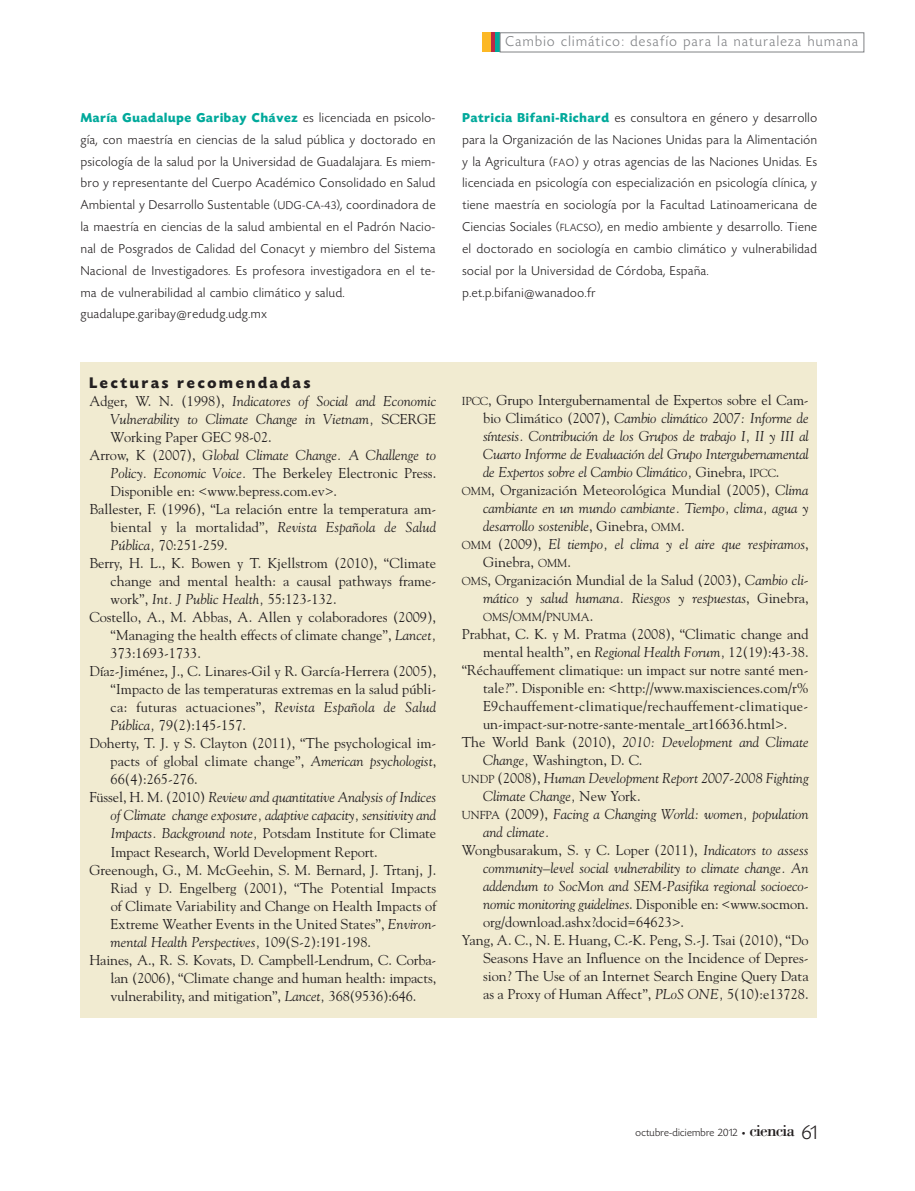
<style>
.page{position:relative;width:915px;height:1191px;background:#fff}
.page>*{position:absolute;margin:0;border:0;box-sizing:border-box;transform-origin:0 0}
.t1{font:17.25px "Bodoni";letter-spacing:-.05em;color:#231f20}
.t2{font:700 16.2px "Today HEF";letter-spacing:.17em;color:#231f20}
.t3{font:300 15px "Today HEF";letter-spacing:.095em;color:#808285}
.t4{font:14.25px "Goudy";color:#231f20}
.t5{font:italic 14.25px "Goudy";color:#231f20}
.t6{font:14.25px "Goudy";letter-spacing:.02em;color:#231f20}
.t7{font:300 13.5px/21.9px "Today HEF";letter-spacing:.045em;color:#231f20}
.t8{font:11.55px "Goudy";color:#231f20}
.t9{font:300 11.25px "Today HEF";letter-spacing:.025em;color:#231f20}
.s1{font-weight:700;color:#00a99b}
.s2{font-size:12px}
.s3{font-size:10.95px}
.s4{font-style:normal}
.s5{font-style:italic}
.s6{font-size:11.55px}
.s7{font-style:normal;font-size:11.55px}
.s8{font-size:14.25px}
.s9{font-family:"Officina Sans";font-weight:400;font-size:7.5px}
.s10{font-family:"Today HEF";font-weight:300;font-size:21px}
</style>
<div class="page">
<hr style="left:482px;top:32px;width:4px;height:20px;background:#fcb825">
<div style="left:486px;top:32px;width:5px;height:20px;background:#fcb825"></div>
<hr style="left:491px;top:32px;width:4px;height:20px;background:#bb2945">
<div style="left:495px;top:32px;width:5px;height:20px;background:#00a99b"></div>
<div style="left:499px;top:32px;width:365px;height:20px;border:1px solid #808285"></div>
<div style="left:81px;top:363px;width:735px;height:654px;background:#f1ebd1"></div>
<p class="t3" style="left:505px;top:35px;width:353px">Cambio climático: desafío para la naturaleza humana</p>
<p class="t7" style="left:81px;top:108px;width:356px"><span class="s1">María Guadalupe Garibay Chávez</span> es licenciada en psicolo&shy;gía, con maestría en ciencias de la salud pública y doctorado en psicología de la salud por la Universidad de Guadalajara. Es miem&shy;bro y representante del Cuerpo Académico Consolidado en Salud Ambiental y Desarrollo Sustentable (<span class="s2">UDG-CA-43</span>), coordinadora de la maestría en ciencias de la salud ambiental en el Padrón Nacio&shy;nal de Posgrados de Calidad del Conacyt y miembro del Sistema Nacional de Investigadores. Es profesora investigadora en el te&shy;ma de vulnerabilidad al cambio climático y salud. guadalupe.garibay@redudg.udg.mx</p>
<p class="t7" style="left:462px;top:108px;width:356px"><span class="s1">Patricia Bifani-Richard</span> es consultora en género y desarrollo para la Organización de las Naciones Unidas para la Alimentación y la Agricultura (<span class="s3">FAO</span>) y otras agencias de las Naciones Unidas. Es licenciada en psicología con especialización en psicología clínica, y tiene maestría en sociología por la Facultad Latinoamericana de Ciencias Sociales (<span class="s3">FLACSO</span>), en medio ambiente y desarrollo. Tiene el doctorado en sociología en cambio climático y vulnerabilidad social por la Universidad de Córdoba, España. p.et.p.bifani@wanadoo.fr</p>
<p class="t2" style="left:89px;top:377px;width:222px">Lecturas recomendadas</p>
<p class="t5" style="left:89px;top:393px;width:348px"><span class="s4">Adger, W. N. (1998),</span> Indicatores of Social and Economic</p>
<p class="t5" style="left:111px;top:411px;width:327px">Vulnerability to Climate Change in Vietnam, <span class="s4">SCERGE</span></p>
<p class="t4" style="left:111px;top:429px;width:162px">Working Paper GEC 98-02.</p>
<p class="t5" style="left:89px;top:447px;width:348px"><span class="s4">Arrow, K (2007),</span> Global Climate Change. A Challenge to</p>
<p class="t4" style="left:111px;top:465px;width:327px"><span class="s5">Policy. Economic Voice.</span> The Berkeley Electronic Press.</p>
<p class="t4" style="left:111px;top:483px;width:228px">Disponible en: &lt;www.bepress.com.ev&gt;.</p>
<p class="t4" style="left:89px;top:501px;width:348px">Ballester, F. (1996), “La relación entre la temperatura am-</p>
<p class="t4" style="left:111px;top:519px;width:327px">biental y la mortalidad”, <span class="s5">Revista Española de Salud</span></p>
<p class="t4" style="left:111px;top:537px;width:119px"><span class="s5">Pública,</span> 70:251-259.</p>
<p class="t4" style="left:89px;top:555px;width:348px">Berry, H. L., K. Bowen y T. Kjellstrom (2010), “Climate</p>
<p class="t4" style="left:111px;top:573px;width:327px">change and mental health: a causal pathways frame-</p>
<p class="t5" style="left:111px;top:591px;width:227px"><span class="s4">work”,</span> Int. J Public Health, <span class="s4">55:123-132.</span></p>
<p class="t4" style="left:89px;top:609px;width:348px">Costello, A., M. Abbas, A. Allen y colaboradores (2009),</p>
<p class="t4" style="left:111px;top:627px;width:327px">“Managing the health effects of climate change”, <span class="s5">Lancet,</span></p>
<p class="t4" style="left:111px;top:645px;width:92px">373:1693-1733.</p>
<p class="t4" style="left:89px;top:663px;width:348px">Díaz-Jiménez, J., C. Linares-Gil y R. García-Herrera (2005),</p>
<p class="t4" style="left:111px;top:681px;width:327px">“Impacto de las temperaturas extremas en la salud públi-</p>
<p class="t4" style="left:111px;top:699px;width:327px">ca: futuras actuaciones”, <span class="s5">Revista Española de Salud</span></p>
<p class="t4" style="left:111px;top:717px;width:137px"><span class="s5">Pública,</span> 79(2):145-157.</p>
<p class="t4" style="left:89px;top:735px;width:348px">Doherty, T. J. y S. Clayton (2011), “The psychological im-</p>
<p class="t4" style="left:111px;top:753px;width:327px">pacts of global climate change”, <span class="s5">American psychologist</span>,</p>
<p class="t4" style="left:111px;top:771px;width:89px">66(4):265-276.</p>
<p class="t5" style="left:89px;top:789px;width:348px"><span class="s4">Füssel, H. M. (2010)</span> Review and quantitative Analysis of Indices</p>
<p class="t5" style="left:111px;top:807px;width:327px">of Climate change exposure, adaptive capacity, sensitivity and</p>
<p class="t4" style="left:111px;top:825px;width:327px"><span class="s5">Impacts. Background note,</span> Potsdam Institute for Climate</p>
<p class="t4" style="left:111px;top:843px;width:268px">Impact Research, World Development Report.</p>
<p class="t4" style="left:89px;top:861px;width:348px">Greenough, G., M. McGeehin, S. M. Bernard, J. Trtanj, J.</p>
<p class="t4" style="left:111px;top:879px;width:327px">Riad y D. Engelberg (2001), “The Potential Impacts</p>
<p class="t4" style="left:111px;top:897px;width:327px">of Climate Variability and Change on Health Impacts of</p>
<p class="t4" style="left:111px;top:915px;width:327px">Extreme Weather Events in the United States”, <span class="s5">Environ-</span></p>
<p class="t5" style="left:111px;top:933px;width:262px">mental Health Perspectives, <span class="s4">109(S-2):191-198.</span></p>
<p class="t4" style="left:89px;top:951px;width:348px">Haines, A., R. S. Kovats, D. Campbell-Lendrum, C. Corba-</p>
<p class="t4" style="left:111px;top:969px;width:327px">lan (2006), “Climate change and human health: impacts,</p>
<p class="t4" style="left:111px;top:987px;width:307px">vulnerability, and mitigation”, <span class="s5">Lancet,</span> 368(9536):646.</p>
<p class="t4" style="left:461px;top:391px;width:348px"><span class="s6">IPCC</span>, Grupo Intergubernamental de Expertos sobre el Cam-</p>
<p class="t5" style="left:483px;top:409px;width:327px"><span class="s4">bio Climático (2007),</span> Cambio climático 2007: Informe de</p>
<p class="t5" style="left:483px;top:427px;width:327px">síntesis. Contribución de los Grupos de trabajo I, II y III al</p>
<p class="t5" style="left:483px;top:445px;width:327px">Cuarto Informe de Evaluación del Grupo Intergubernamental</p>
<p class="t5" style="left:483px;top:463px;width:298px">de Expertos sobre el Cambio Climático, <span class="s4">Ginebra,</span> <span class="s7">IPCC</span><span class="s4">.</span></p>
<p class="t4" style="left:461px;top:481px;width:348px"><span class="s6">OMM</span>, Organización Meteorológica Mundial (2005), <span class="s5">Clima</span></p>
<p class="t5" style="left:483px;top:499px;width:327px">cambiante en un mundo cambiante. Tiempo, clima, agua y</p>
<p class="t5" style="left:483px;top:517px;width:203px">desarrollo sostenible<span class="s4">, Ginebra,</span> <span class="s7">OMM</span><span class="s4">.</span></p>
<p class="t5" style="left:461px;top:535px;width:348px"><span class="s7">OMM</span> <span class="s4">(2009),</span> El tiempo, el clima y el aire que respiramos<span class="s4">,</span></p>
<p class="t4" style="left:483px;top:553px;width:90px">Ginebra, <span class="s6">OMM</span>.</p>
<p class="t4" style="left:461px;top:571px;width:348px"><span class="s6">OMS</span>, Organización Mundial de la Salud (2003), <span class="s5">Cambio cli-</span></p>
<p class="t5" style="left:483px;top:589px;width:327px">mático y salud humana. Riesgos y respuestas<span class="s4">, Ginebra,</span></p>
<p class="t8" style="left:483px;top:610px;width:112px">OMS<span class="s8">/</span>OMM<span class="s8">/</span>PNUMA<span class="s8">.</span></p>
<p class="t4" style="left:461px;top:625px;width:348px">Prabhat, C. K. y M. Pratma (2008), “Climatic change and</p>
<p class="t4" style="left:483px;top:643px;width:327px">mental health”, en <span class="s5">Regional Health Forum,</span> 12(19):43-38.</p>
<p class="t4" style="left:461px;top:661px;width:348px">“Réchauffement climatique: un impact sur notre santé men-</p>
<p class="t4" style="left:483px;top:679px;width:327px">tale?”. Disponible en: &lt;http://www.maxisciences.com/r%</p>
<p class="t6" style="left:483px;top:697px;width:327px">E9chauffement-climatique/rechauffement-climatique-</p>
<p class="t4" style="left:483px;top:715px;width:306px">un-impact-sur-notre-sante-mentale_art16636.html&gt;.</p>
<p class="t5" style="left:461px;top:733px;width:348px"><span class="s4">The World Bank (2010),</span> 2010: Development and Climate</p>
<p class="t4" style="left:483px;top:751px;width:161px"><span class="s5">Change,</span> Washington, D. C.</p>
<p class="t5" style="left:461px;top:769px;width:348px"><span class="s7">UNDP</span> <span class="s4">(2008),</span> Human Development Report 2007-2008 Fighting</p>
<p class="t5" style="left:483px;top:787px;width:159px">Climate Change, <span class="s4">New York.</span></p>
<p class="t5" style="left:461px;top:805px;width:348px"><span class="s7">UNFPA</span> <span class="s4">(2009),</span> Facing a Changing World: women, population</p>
<p class="t5" style="left:483px;top:823px;width:68px">and climate.</p>
<p class="t4" style="left:461px;top:841px;width:348px">Wongbusarakum, S. y C. Loper (2011), <span class="s5">Indicators to assess</span></p>
<p class="t5" style="left:483px;top:859px;width:327px">community–level social vulnerability to climate change. An</p>
<p class="t5" style="left:483px;top:877px;width:327px">addendum to SocMon and SEM-Pasifika regional socioeco-</p>
<p class="t4" style="left:483px;top:895px;width:327px"><span class="s5">nomic monitoring guidelines</span>. Disponible en: &lt;www.socmon.</p>
<p class="t4" style="left:483px;top:913px;width:202px">org/download.ashx?docid=64623&gt;.</p>
<p class="t4" style="left:461px;top:931px;width:348px">Yang, A. C., N. E. Huang, C.-K. Peng, S.-J. Tsai (2010), “Do</p>
<p class="t4" style="left:483px;top:949px;width:327px">Seasons Have an Influence on the Incidence of Depres-</p>
<p class="t4" style="left:483px;top:967px;width:327px">sion? The Use of an Internet Search Engine Query Data</p>
<p class="t4" style="left:483px;top:985px;width:327px">as a Proxy of Human Affect”, <span class="s5">PLoS ONE,</span> 5(10):e13728.</p>
<p class="t9" style="left:635px;top:1127px;width:111px">octubre-diciembre 2012 <span class="s9">•</span></p>
<p class="t1" style="left:749px;top:1120px;width:69px">ciencia <span class="s10">61</span></p>
</div>
